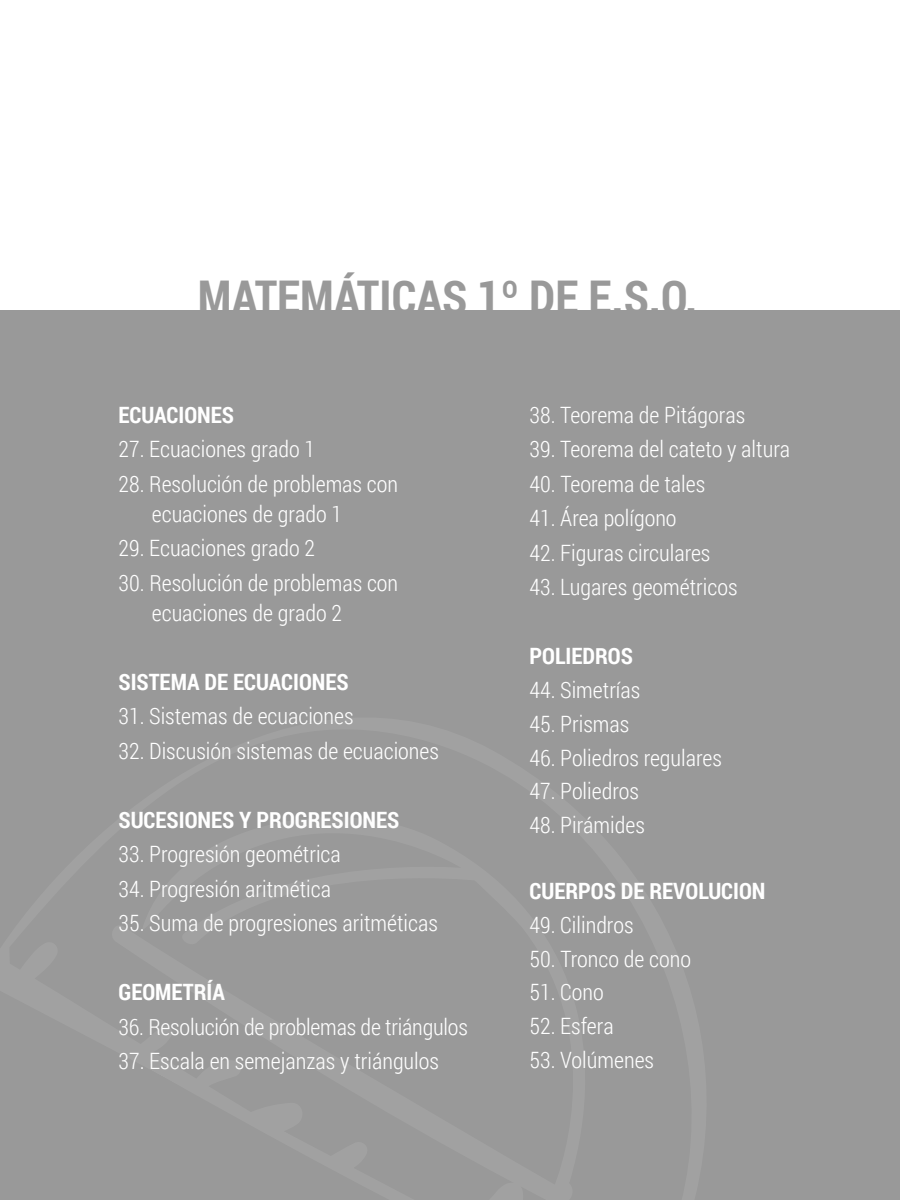
<style>
.page{position:relative;width:900px;height:1200px;background:#fff}
.page>*{position:absolute;margin:0;border:0;box-sizing:border-box;transform-origin:0 0}
.t1{font:700 46.5px "Roboto Condensed";color:#999}
.t2{font:300 22.5px/30px "Roboto Condensed";color:#fff}
.t3{font:700 22.5px "Roboto Condensed";color:#fff}
</style>
<div class="page">
<div style="left:0;top:310px;width:900px;height:890px;background:#999"></div>
<h1 class="t1" style="left:198px;top:265px;width:501px">MATEMÁTICAS 1º DE E.S.O.</h1>
<p class="t3" style="left:118px;top:399px;width:117px">ECUACIONES</p>
<p class="t2" style="left:118px;top:434px;width:198px">27. Ecuaciones grado 1</p>
<p class="t2" style="left:152px;top:468px;width:248px;text-indent:-33px">28. Resolución de problemas con ecuaciones de grado 1</p>
<p class="t2" style="left:118px;top:533px;width:198px">29. Ecuaciones grado 2</p>
<p class="t2" style="left:152px;top:567px;width:248px;text-indent:-33px">30. Resolución de problemas con ecuaciones de grado 2</p>
<p class="t3" style="left:118px;top:666px;width:232px">SISTEMA DE ECUACIONES</p>
<p class="t2" style="left:118px;top:701px;width:237px">31. Sistemas de ecuaciones</p>
<p class="t2" style="left:118px;top:735px;width:322px">32. Discusión sistemas de ecuaciones</p>
<p class="t3" style="left:118px;top:804px;width:282px">SUCESIONES Y PROGRESIONES</p>
<p class="t2" style="left:118px;top:839px;width:224px">33. Progresión geométrica</p>
<p class="t2" style="left:118px;top:873px;width:214px">34. Progresión aritmética</p>
<p class="t2" style="left:118px;top:908px;width:321px">35. Suma de progresiones aritméticas</p>
<p class="t3" style="left:118px;top:976px;width:108px">GEOMETRÍA</p>
<p class="t2" style="left:118px;top:1011px;width:351px">36. Resolución de problemas de triángulos</p>
<p class="t2" style="left:118px;top:1046px;width:322px">37. Escala en semejanzas y triángulos</p>
<p class="t2" style="left:530px;top:399px;width:217px">38. Teorema de Pitágoras</p>
<p class="t2" style="left:530px;top:434px;width:262px">39. Teorema del cateto y altura</p>
<p class="t2" style="left:530px;top:468px;width:177px">40. Teorema de tales</p>
<p class="t2" style="left:530px;top:503px;width:149px">41. Área polígono</p>
<p class="t2" style="left:530px;top:537px;width:182px">42. Figuras circulares</p>
<p class="t2" style="left:530px;top:572px;width:210px">43. Lugares geométricos</p>
<p class="t3" style="left:530px;top:640px;width:105px">POLIEDROS</p>
<p class="t2" style="left:530px;top:674px;width:112px">44. Simetrías</p>
<p class="t2" style="left:530px;top:708px;width:101px">45. Prismas</p>
<p class="t2" style="left:530px;top:742px;width:194px">46. Poliedros regulares</p>
<p class="t2" style="left:530px;top:776px;width:111px">47. Poliedros</p>
<p class="t2" style="left:530px;top:809px;width:117px">48. Pirámides</p>
<p class="t3" style="left:530px;top:875px;width:238px">CUERPOS DE REVOLUCION</p>
<p class="t2" style="left:530px;top:909px;width:106px">49. Cilindros</p>
<p class="t2" style="left:530px;top:943px;width:163px">50. Tronco de cono</p>
<p class="t2" style="left:530px;top:977px;width:76px">51. Cono</p>
<p class="t2" style="left:530px;top:1010px;width:86px">52. Esfera</p>
<p class="t2" style="left:530px;top:1044px;width:126px">53. Volúmenes</p>
</div>
